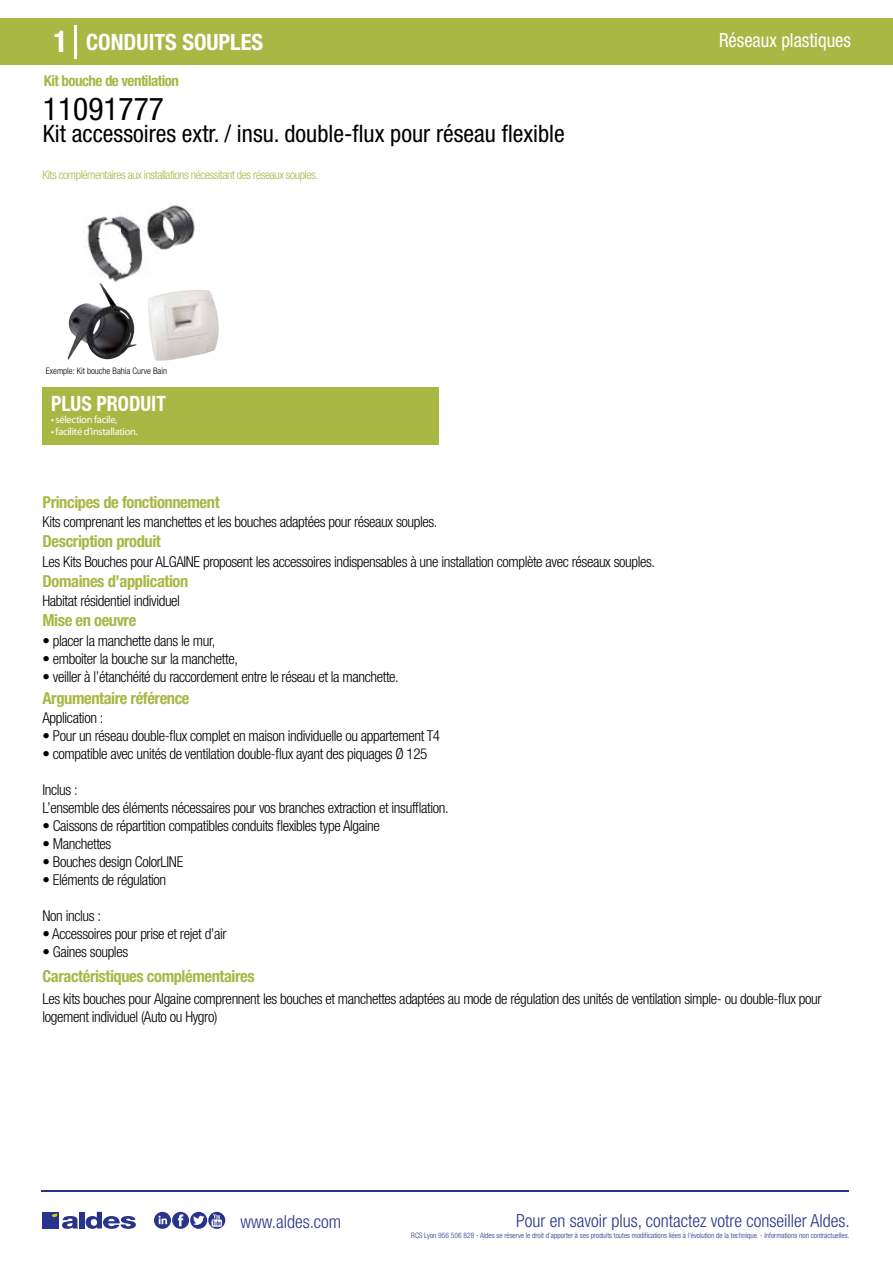
<style>
.page{position:relative;width:893px;height:1263px;background:#fff}
.page>*{position:absolute;margin:0;border:0;box-sizing:border-box;transform-origin:0 0}
.t1{font:condensed 31.5px "Helvetica Neue LT Std";color:#000}
.t2{font:condensed 24px "Helvetica Neue LT Std";color:#000}
.t3{font:700 condensed 22.5px "Helvetica Neue LT Std";color:#fff}
.t4{font:700 condensed 21px "Helvetica Neue";color:#fff;scale:.95 1}
.t5{font:condensed 19.5px "Helvetica Neue LT Std";color:#fff;scale:.95 1}
.t6{font:300 condensed 18px "Helvetica Neue";color:#28348b}
.t7{font:700 condensed 16.5px "Helvetica Neue LT Std";letter-spacing:-.025em;color:#a9b745}
.t8{font:300 condensed 15px/18px "Helvetica Neue LT Std";letter-spacing:-.025em;color:#000}
.t9{font:700 condensed 15px "Helvetica Neue LT Std";letter-spacing:-.035em;color:#a9b745}
.t10{font:300 condensed 12px "Helvetica Neue LT Std";letter-spacing:-.035em;color:#a9b745}
.t11{font:10.5px "Myriad Pro";letter-spacing:-.03em;color:#fff}
.t12{font:300 condensed 9px "Helvetica Neue";color:#000}
.t13{font:300 condensed 7.5px "Helvetica Neue";color:#28348b}
.s1{font-size:30px}
</style>
<div class="page">
<svg style="left:67px;top:203px;width:128px;height:157px"></svg>
<img style="left:148px;top:290px;width:71px;height:71px">
<div style="left:0;top:18px;width:893px;height:46px;background:#a9b745"></div>
<div style="left:43px;top:387px;width:396px;height:57px;background:#a9b745"></div>
<hr style="left:74px;top:25px;width:2px;height:33px;background:#fff">
<hr style="left:41px;top:1190px;width:808px;height:1px;background:#28348b">
<svg style="left:154px;top:1212px;width:71px;height:17px"></svg>
<div style="left:42px;top:1212px;width:17px;height:16px;background:#28348b"></div>
<div style="left:79px;top:1212px;width:5px;height:16px;background:#28348b"></div>
<svg style="left:86px;top:1212px;width:50px;height:17px"></svg>
<svg style="left:52px;top:1213px;width:26px;height:16px"></svg>
<h3 class="t3" style="left:54px;top:28px;width:211px"><span class="s1">1</span> CONDUITS SOUPLES</h3>
<h3 class="t5" style="left:719px;top:29px;width:140px">Réseaux plastiques</h3>
<p class="t9" style="left:44px;top:71px;width:137px">Kit bouche de ventilation</p>
<h1 class="t1" style="left:43px;top:91px;width:122px">11091777</h1>
<h2 class="t2" style="left:43px;top:120px;width:523px">Kit accessoires extr. / insu. double-flux pour réseau flexible</h2>
<p class="t10" style="left:43px;top:167px;width:277px">Kits complémentaires aux installations nécessitant des réseaux souples.</p>
<p class="t12" style="left:46px;top:365px;width:123px">Exemple: Kit bouche Bahia Curve Bain</p>
<h3 class="t4" style="left:51px;top:391px;width:122px">PLUS PRODUIT</h3>
<p class="t11" style="left:51px;top:413px;width:68px">• sélection facile,</p>
<p class="t11" style="left:51px;top:425px;width:88px">• facilité d’installation.</p>
<p class="t7" style="left:43px;top:492px;width:179px">Principes de fonctionnement</p>
<p class="t7" style="left:43px;top:531px;width:120px">Description produit</p>
<p class="t7" style="left:43px;top:571px;width:147px">Domaines d’application</p>
<p class="t7" style="left:43px;top:610px;width:95px">Mise en oeuvre</p>
<p class="t8" style="left:43px;top:513px;width:396px">Kits comprenant les manchettes et les bouches adaptées pour réseaux souples.</p>
<p class="t8" style="left:43px;top:552px;width:614px">Les Kits Bouches pour ALGAINE proposent les accessoires indispensables à une installation complète avec réseaux souples.</p>
<p class="t8" style="left:43px;top:592px;width:139px">Habitat résidentiel individuel</p>
<p class="t8" style="left:43px;top:631px;width:174px">• placer la manchette dans le mur,</p>
<p class="t8" style="left:43px;top:649px;width:197px">• emboiter la bouche sur la manchette,</p>
<p class="t8" style="left:43px;top:667px;width:358px">• veiller à l’étanchéité du raccordement entre le réseau et la manchette.</p>
<p class="t7" style="left:43px;top:688px;width:149px">Argumentaire référence</p>
<p class="t8" style="left:43px;top:709px;width:62px">Application :</p>
<p class="t8" style="left:43px;top:727px;width:399px">• Pour un réseau double-flux complet en maison individuelle ou appartement T4</p>
<p class="t8" style="left:43px;top:745px;width:386px">• compatible avec unités de ventilation double-flux ayant des piquages Ø 125</p>
<p class="t8" style="left:43px;top:781px;width:408px">Inclus :<br>L’ensemble des éléments nécessaires pour vos branches extraction et insufflation.</p>
<p class="t8" style="left:43px;top:817px;width:339px">• Caissons de répartition compatibles conduits flexibles type Algaine</p>
<p class="t8" style="left:43px;top:835px;width:70px">• Manchettes</p>
<p class="t8" style="left:43px;top:853px;width:142px">• Bouches design ColorLINE</p>
<p class="t8" style="left:43px;top:871px;width:125px">• Eléments de régulation</p>
<p class="t8" style="left:43px;top:907px;width:60px">Non inclus :</p>
<p class="t8" style="left:43px;top:925px;width:186px">• Accessoires pour prise et rejet d’air</p>
<p class="t8" style="left:43px;top:943px;width:87px">• Gaines souples</p>
<p class="t7" style="left:43px;top:966px;width:214px">Caractéristiques complémentaires</p>
<p class="t8" style="left:43px;top:990px;width:780px">Les kits bouches pour Algaine comprennent les bouches et manchettes adaptées au mode de régulation des unités de ventilation simple- ou double-flux pour logement individuel (Auto ou Hygro)</p>
<p class="t6" style="left:240px;top:1211px;width:102px">www.aldes.com</p>
<p class="t6" style="left:516px;top:1211px;width:335px">Pour en savoir plus, contactez votre conseiller Aldes.</p>
<p class="t13" style="left:411px;top:1230px;width:440px">RCS Lyon 956 506 828 - Aldes se réserve le droit d’apporter à ses produits toutes modifications liées à l’évolution de la technique. - Informations non contractuelles.</p>
</div>
